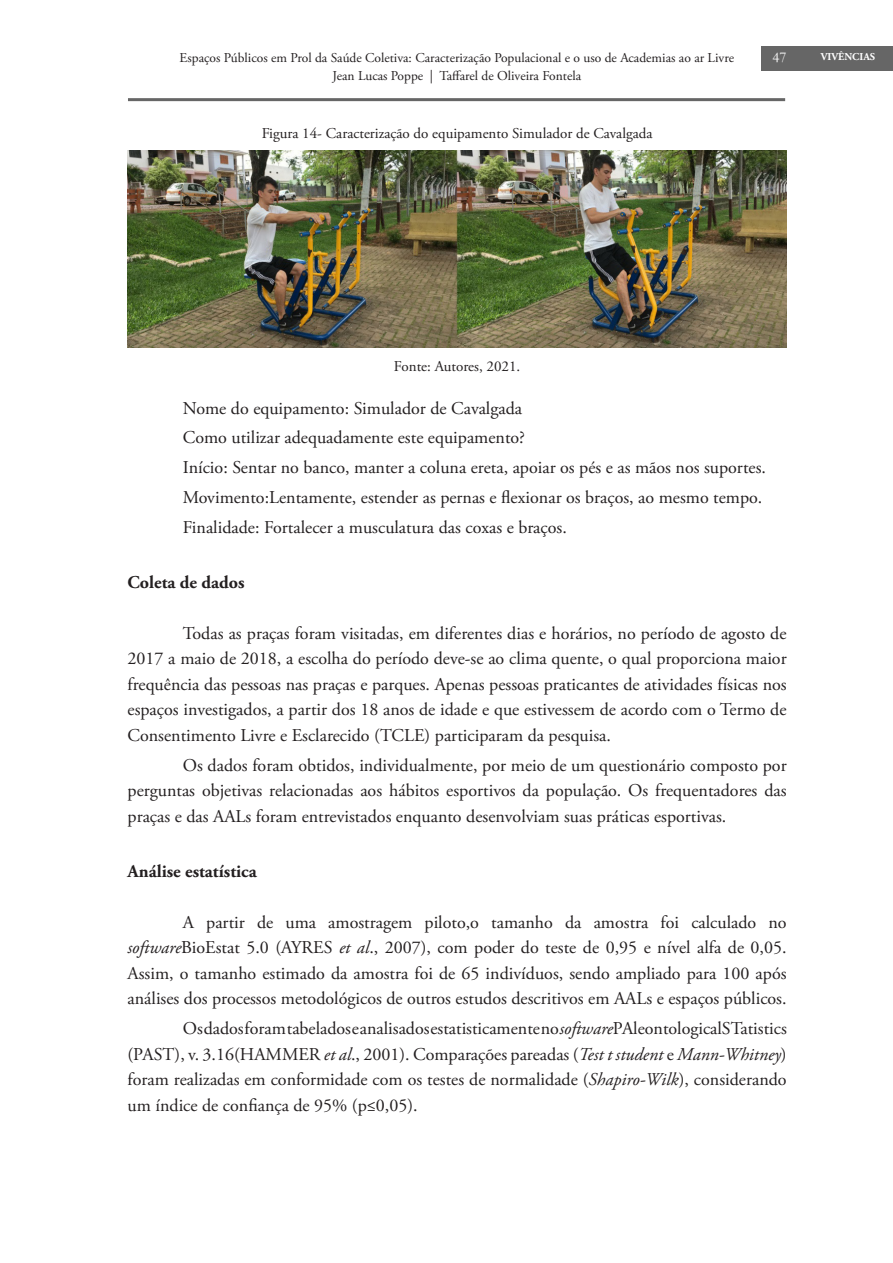
<style>
.page{position:relative;width:893px;height:1263px;background:#fff}
.page>*{position:absolute;margin:0;border:0;box-sizing:border-box;transform-origin:0 0}
.TEXTO_NORMAL{font:18px/25.5px "Adobe Garamond Pro";color:#231f20;text-align:justify}
.Subtítulos_no_capítu{font:700 18px "Adobe Garamond Pro";color:#231f20}
.Tabela{font:15px "Adobe Garamond Pro";color:#231f20}
.t1{font:15px "Garamond";color:#fff}
.t2{font:13.5px "Adobe Garamond Pro";color:#231f20}
.t3{font:700 10.5px "Adobe Garamond Pro";color:#fff}
.s1{font-style:italic}
</style>
<div class="page">
<div style="left:761px;top:46px;width:132px;height:25px;background:#666"></div>
<hr style="left:128px;top:98px;width:657px;height:3px;background:#666">
<img style="left:128px;top:151px;width:658px;height:197px">
<p class="t2" style="left:180px;top:49px;width:556px">Espaços Públicos em Prol da Saúde Coletiva: Caracterização Populacional e o uso de Academias ao ar Livre</p>
<p class="t1" style="left:773px;top:47px;width:16px">47</p>
<p class="t2" style="left:333px;top:67px;width:250px">Jean Lucas Poppe | Taffarel de Oliveira Fontela</p>
<p class="Tabela" style="left:262px;top:125px;width:392px">Figura 14- Caracterização do equipamento Simulador de Cavalgada</p>
<p class="t3" style="left:821px;top:50px;width:56px">VIVÊNCIAS</p>
<p class="Tabela" style="left:394px;top:357px;width:128px">Fonte: Autores, 2021.</p>
<p class="TEXTO_NORMAL" style="left:183px;top:396px;width:341px">Nome do equipamento: Simulador de Cavalgada</p>
<p class="TEXTO_NORMAL" style="left:183px;top:425px;width:344px">Como utilizar adequadamente este equipamento?</p>
<p class="TEXTO_NORMAL" style="left:183px;top:455px;width:585px">Início: Sentar no banco, manter a coluna ereta, apoiar os pés e as mãos nos suportes.</p>
<p class="TEXTO_NORMAL" style="left:183px;top:485px;width:581px">Movimento:Lentamente, estender as pernas e flexionar os braços, ao mesmo tempo.</p>
<p class="TEXTO_NORMAL" style="left:183px;top:515px;width:385px">Finalidade: Fortalecer a musculatura das coxas e braços.</p>
<p class="Subtítulos_no_capítu" style="left:128px;top:572px;width:118px">Coleta de dados</p>
<p class="TEXTO_NORMAL" style="left:128px;top:621px;width:661px;text-indent:55px">Todas as praças foram visitadas, em diferentes dias e horários, no período de agosto de 2017 a maio de 2018, a escolha do período deve-se ao clima quente, o qual proporciona maior frequência das pessoas nas praças e parques. Apenas pessoas praticantes de atividades físicas nos espaços investigados, a partir dos 18 anos de idade e que estivessem de acordo com o Termo de Consentimento Livre e Esclarecido (TCLE) participaram da pesquisa.</p>
<p class="TEXTO_NORMAL" style="left:128px;top:753px;width:661px;text-indent:55px">Os dados foram obtidos, individualmente, por meio de um questionário composto por perguntas objetivas relacionadas aos hábitos esportivos da população. Os frequentadores das praças e das AALs foram entrevistados enquanto desenvolviam suas práticas esportivas.</p>
<p class="Subtítulos_no_capítu" style="left:128px;top:861px;width:131px">Análise estatística</p>
<p class="TEXTO_NORMAL" style="left:128px;top:910px;width:661px;text-indent:55px">A partir de uma amostragem piloto,o tamanho da amostra foi calculado no <span class="s1">software</span>BioEstat 5.0 (AYRES <span class="s1">et al</span>., 2007), com poder do teste de 0,95 e nível alfa de 0,05.<br>Assim, o tamanho estimado da amostra foi de 65 indivíduos, sendo ampliado para 100 após análises dos processos metodológicos de outros estudos descritivos em AALs e espaços públicos.</p>
<p class="TEXTO_NORMAL" style="left:128px;top:1016px;width:661px;text-indent:55px">Os dados foram tabelados e analisados estatisticamente no <span class="s1">software</span>PAleontologicalSTatistics (PAST), v. 3.16(HAMMER <span class="s1">et al</span>., 2001). Comparações pareadas (<span class="s1">Test t student</span> e <span class="s1">Mann-Whitney</span>) foram realizadas em conformidade com os testes de normalidade (<span class="s1">Shapiro-Wilk</span>), considerando um índice de confiança de 95% (p≤0,05).</p>
</div>
